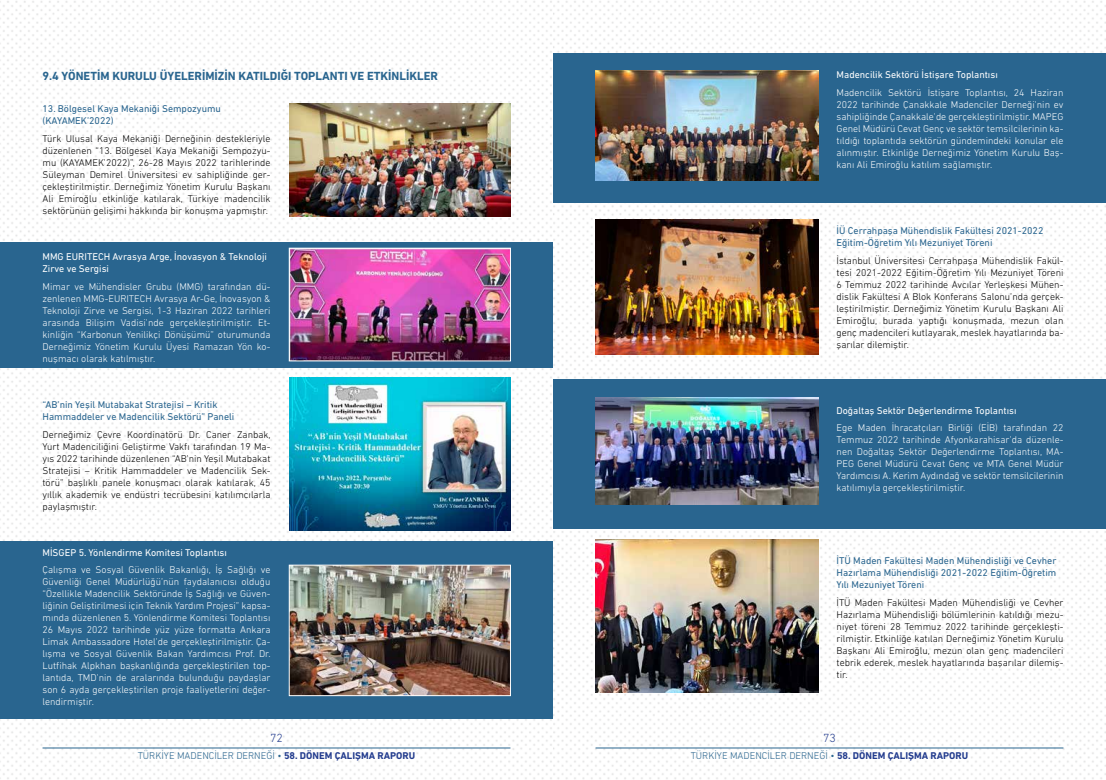
<style>
.page{position:relative;width:1106px;height:780px;background:#fff}
.page>*{position:absolute;margin:0;border:0;box-sizing:border-box;transform-origin:0 0}
.t1{font:700 12px "DIN Next LT Pro";color:#29658f}
.t2{font:300 12px "DIN Next LT Pro";color:#243d8f}
.t3{font:300 10px/12px "DIN Next LT Pro";color:#fff;text-align:justify}
.t4{font:300 10px/12px "DIN Next LT Pro";color:#000;text-align:justify}
.t5{font:10px/12px "DIN Next LT Pro";color:#29658f}
.t6{font:10px/12px "DIN Next LT Pro";color:#fff}
.t7{font:300 10px "DIN Next LT Pro";color:#29658f}
.s1{font-weight:700;color:#243d8f}
</style>
<div class="page">
<img style="left:0;top:1px;width:1106px;height:778px">
<div style="left:0;top:242px;width:552px;height:126px;background:#29658f"></div>
<div style="left:0;top:540px;width:552px;height:178px;background:#29658f"></div>
<div style="left:553px;top:54px;width:553px;height:149px;background:#29658f"></div>
<div style="left:553px;top:379px;width:553px;height:150px;background:#29658f"></div>
<img style="left:289px;top:103px;width:221px;height:113px">
<img style="left:291px;top:250px;width:218px;height:109px">
<div style="left:289px;top:248px;width:222px;height:113px;border:1px solid #fff"></div>
<img style="left:289px;top:377px;width:221px;height:153px">
<img style="left:291px;top:566px;width:218px;height:128px">
<div style="left:289px;top:564px;width:222px;height:132px;border:1px solid #fff"></div>
<img style="left:595px;top:71px;width:223px;height:109px">
<img style="left:595px;top:219px;width:223px;height:136px">
<img style="left:595px;top:397px;width:223px;height:107px">
<img style="left:595px;top:539px;width:223px;height:153px">
<hr style="left:595px;top:747px;width:468px;height:1px;background:#29658f">
<hr style="left:43px;top:747px;width:467px;height:1px;background:#29658f">
<p class="t1" style="left:43px;top:69px;width:397px">9.4 YÖNETİM KURULU ÜYELERİMİZİN KATILDIĞI TOPLANTI VE ETKİNLİKLER</p>
<p class="t5" style="left:43px;top:103px;width:180px">13. Bölgesel Kaya Mekaniği Sempozyumu (KAYAMEK’2022)</p>
<p class="t4" style="left:43px;top:132px;width:229px">Türk Ulusal Kaya Mekaniği Derneğinin destekleriyle düzenlenen “13. Bölgesel Kaya Mekaniği Sempozyu&shy;mu (KAYAMEK’2022)”, 26-28 Mayıs 2022 tarihlerinde Süleyman Demirel Üniversitesi ev sahipliğinde ger&shy;çekleştirilmiştir. Derneğimiz Yönetim Kurulu Başkanı Ali Emiroğlu etkinliğe katılarak, Türkiye madencilik sektörünün gelişimi hakkında bir konuşma yapmıştır.</p>
<p class="t6" style="left:43px;top:250px;width:226px">MMG EURITECH Avrasya Arge, İnovasyon &amp; Teknoloji<br>Zirve ve Sergisi</p>
<p class="t3" style="left:43px;top:280px;width:229px">Mimar ve Mühendisler Grubu (MMG) tarafından dü&shy;zenlenen MMG-EURITECH Avrasya Ar-Ge, İnovasyon &amp; Teknoloji Zirve ve Sergisi, 1-3 Haziran 2022 tarihleri arasında Bilişim Vadisi’nde gerçekleştirilmiştir. Et&shy;kinliğin “Karbonun Yenilikçi Dönüşümü” oturumunda Derneğimiz Yönetim Kurulu Üyesi Ramazan Yön ko&shy;nuşmacı olarak katılmıştır.</p>
<p class="t5" style="left:43px;top:398px;width:193px">“AB’nin Yeşil Mutabakat Stratejisi – Kritik<br>Hammaddeler ve Madencilik Sektörü” Paneli</p>
<p class="t4" style="left:43px;top:428px;width:230px">Derneğimiz Çevre Koordinatörü Dr. Caner Zanbak, Yurt Madenciliğini Geliştirme Vakfı tarafından 19 Ma&shy;yıs 2022 tarihinde düzenlenen “AB’nin Yeşil Mutabakat Stratejisi – Kritik Hammaddeler ve Madencilik Sek&shy;törü” başlıklı panele konuşmacı olarak katılarak, 45 yıllık akademik ve endüstri tecrübesini katılımcılarla paylaşmıştır.</p>
<p class="t6" style="left:43px;top:546px;width:186px">MİSGEP 5. Yönlendirme Komitesi Toplantısı</p>
<p class="t3" style="left:43px;top:564px;width:230px">Çalışma ve Sosyal Güvenlik Bakanlığı, İş Sağlığı ve Güvenliği Genel Müdürlüğü’nün faydalanıcısı olduğu “Özellikle Madencilik Sektöründe İş Sağlığı ve Güven&shy;liğinin Geliştirilmesi için Teknik Yardım Projesi” kapsa&shy;mında düzenlenen 5. Yönlendirme Komitesi Toplantısı 26 Mayıs 2022 tarihinde yüz yüze formatta Ankara Limak Ambassadore Hotel’de gerçekleştirilmiştir. Ça&shy;lışma ve Sosyal Güvenlik Bakan Yardımcısı Prof. Dr.<br>Lutfihak Alpkhan başkanlığında gerçekleştirilen top&shy;lantıda, TMD’nin de aralarında bulunduğu paydaşlar son 6 ayda gerçekleştirilen proje faaliyetlerini değer&shy;lendirmiştir.</p>
<p class="t6" style="left:836px;top:69px;width:163px">Madencilik Sektörü İstişare Toplantısı</p>
<p class="t3" style="left:836px;top:87px;width:228px">Madencilik Sektörü İstişare Toplantısı, 24 Haziran 2022 tarihinde Çanakkale Madenciler Derneği’nin ev sahipliğinde Çanakkale’de gerçekleştirilmiştir. MAPEG Genel Müdürü Cevat Genç ve sektör temsilcilerinin ka&shy;tıldığı toplantıda sektörün gündemindeki konular ele alınmıştır. Etkinliğe Derneğimiz Yönetim Kurulu Baş&shy;kanı Ali Emiroğlu katılım sağlamıştır.</p>
<p class="t5" style="left:836px;top:224px;width:208px">İÜ Cerrahpaşa Mühendislik Fakültesi 2021-2022<br>Eğitim-Öğretim Yılı Mezuniyet Töreni</p>
<p class="t4" style="left:836px;top:254px;width:228px">İstanbul Üniversitesi Cerrahpaşa Mühendislik Fakül&shy;tesi 2021-2022 Eğitim-Öğretim Yılı Mezuniyet Töreni 6 Temmuz 2022 tarihinde Avcılar Yerleşkesi Mühen&shy;dislik Fakültesi A Blok Konferans Salonu’nda gerçek&shy;leştirilmiştir. Derneğimiz Yönetim Kurulu Başkanı Ali Emiroğlu, burada yaptığı konuşmada, mezun olan genç madencileri kutlayarak, meslek hayatlarında ba&shy;şarılar dilemiştir.</p>
<p class="t6" style="left:836px;top:404px;width:181px">Doğaltaş Sektör Değerlendirme Toplantısı</p>
<p class="t3" style="left:836px;top:422px;width:228px">Ege Maden İhracatçıları Birliği (EİB) tarafından 22<br>Temmuz 2022 tarihinde Afyonkarahisar’da düzenle&shy;nen Doğaltaş Sektör Değerlendirme Toplantısı, MA-PEG Genel Müdürü Cevat Genç ve MTA Genel Müdür Yardımcısı A. Kerim Aydındağ ve sektör temsilcilerinin katılımıyla gerçekleştirilmiştir.</p>
<p class="t5" style="left:836px;top:555px;width:221px;text-align:justify">İTÜ Maden Fakültesi Maden Mühendisliği ve Cevher Hazırlama Mühendisliği 2021-2022 Eğitim-Öğretim Yılı Mezuniyet Töreni</p>
<p class="t4" style="left:836px;top:596px;width:228px">İTÜ Maden Fakültesi Maden Mühendisliği ve Cevher Hazırlama Mühendisliği bölümlerinin katıldığı mezu&shy;niyet töreni 28 Temmuz 2022 tarihinde gerçekleşti&shy;rilmiştir. Etkinliğe katılan Derneğimiz Yönetim Kurulu Başkanı Ali Emiroğlu, mezun olan genç madencileri tebrik ederek, meslek hayatlarında başarılar dilemiş&shy;tir.</p>
<p class="t2" style="left:270px;top:731px;width:14px">72</p>
<p class="t2" style="left:823px;top:731px;width:14px">73</p>
<p class="t7" style="left:138px;top:749px;width:279px">TÜRKİYE MADENCİLER DERNEĞİ • <span class="s1">58. DÖNEM ÇALIŞMA RAPORU</span></p>
<p class="t7" style="left:690px;top:749px;width:279px">TÜRKİYE MADENCİLER DERNEĞİ • <span class="s1">58. DÖNEM ÇALIŞMA RAPORU</span></p>
</div>
